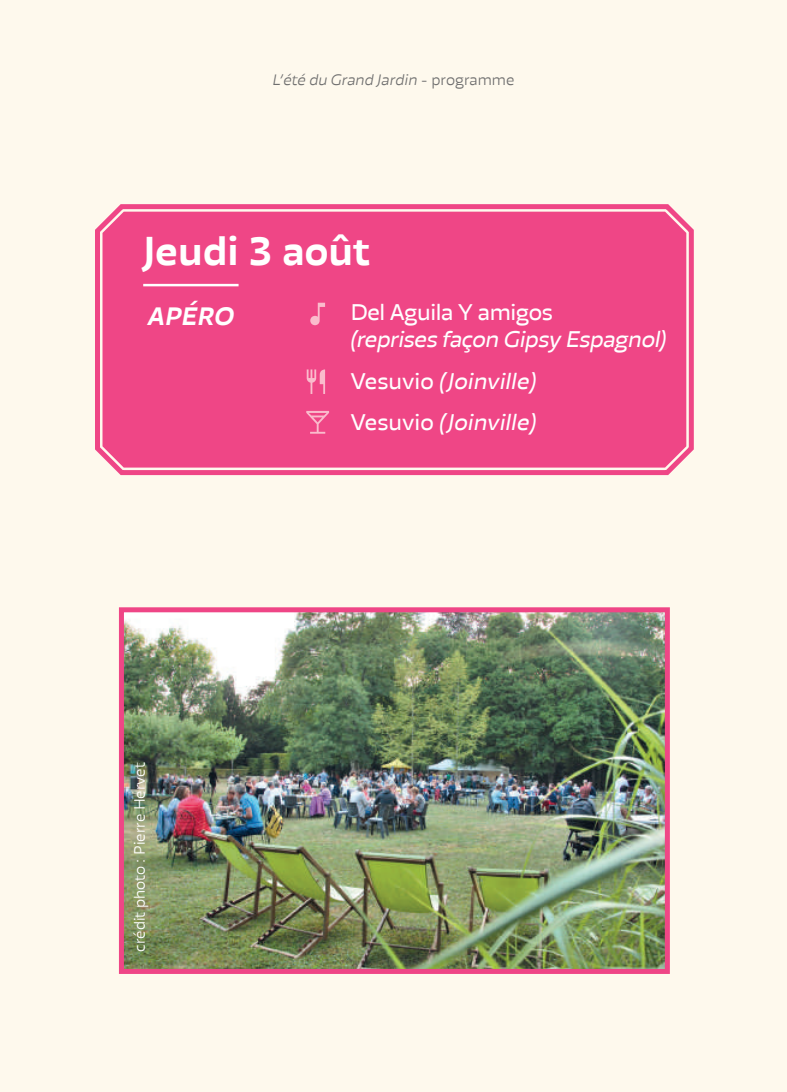
<style>
.page{position:relative;width:787px;height:1092px;background:#fff}
.page>*{position:absolute;margin:0;border:0;box-sizing:border-box;transform-origin:0 0}
.t1{font:700 40px "Blom";color:#fff}
.t2{font:italic 700 25px "Blom";color:#fff}
.t3{font:italic 22.5px/41.2px "Blom";letter-spacing:-.02em;color:#fff}
.t4{font:22.5px "Blom";letter-spacing:-.02em;color:#fff}
.t5{font:italic 300 15px "Blom";color:#6e6e6e}
.t6{font:300 15px "Blom";color:#fff}
.s1{font-style:normal}
</style>
<div class="page">
<div style="left:0;top:0;width:787px;height:1091px;background:#fef9ed"></div>
<svg style="left:95px;top:204px;width:599px;height:272px"></svg>
<div style="left:102px;top:209px;width:584px;height:258px;background:#ef4686"></div>
<hr style="left:143px;top:284px;width:95px;height:2px;background:#fff">
<svg style="left:306px;top:411px;width:23px;height:22px"></svg>
<svg style="left:307px;top:369px;width:18px;height:25px"></svg>
<svg style="left:310px;top:303px;width:15px;height:22px"></svg>
<img style="left:125px;top:613px;width:539px;height:354px">
<div style="left:119px;top:607px;width:551px;height:366px;border:5px solid #ef4686"></div>
<p class="t5" style="left:272px;top:70px;width:243px">L’été du Grand Jardin <span class="s1">- programme</span></p>
<h1 class="t1" style="left:143px;top:226px;width:229px">Jeudi 3 août</h1>
<p class="t4" style="left:350px;top:299px;width:204px">Del Aguila Y amigos</p>
<p class="t3" style="left:350px;top:319px;width:318px">(reprises façon Gipsy Espagnol)<br><span class="s1">Vesuvio</span> (Joinville)<br><span class="s1">Vesuvio</span> (Joinville)</p>
<p class="t2" style="left:148px;top:301px;width:88px">APÉRO</p>
<p class="t6" style="left:130px;top:951px;width:191px;rotate:-90deg">crédit photo : Pierre Hervet</p>
</div>
